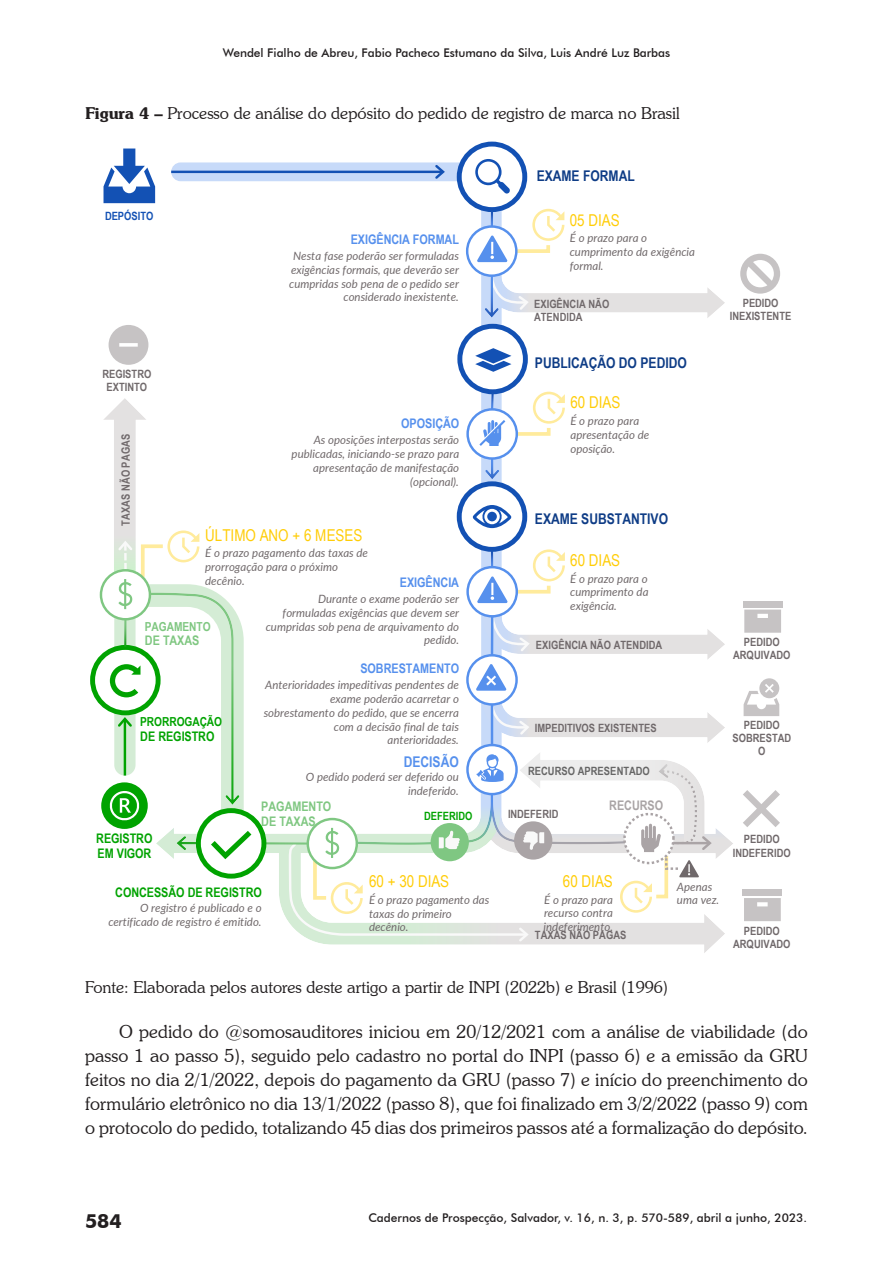
<style>
.page{position:relative;width:893px;height:1263px;background:#fff}
.page>*{position:absolute;margin:0;border:0;box-sizing:border-box;transform-origin:0 0}
.t1{font:700 19.5px "Futura BT";color:#231f20}
.t2{font:300 18px/24px "Souvenir IT Cby BT";letter-spacing:.005em;color:#231f20;text-align:justify}
.t3{font:300 16.5px "Souvenir IT Cby BT";color:#231f20}
.t4{font:16.35px "Arial Narrow";color:#ffcd07}
.t5{font:700 14.7px "Arial Narrow";color:#0e3c86}
.t6{font:700 14.7px "Arial Narrow";letter-spacing:-.005em;color:#5690ed}
.t7{font:700 13.2px "Arial Narrow";letter-spacing:.005em;color:#5690ed}
.t8{font:700 13.2px/15.1px "Arial Narrow";letter-spacing:.005em;color:#00a300}
.t9{font:700 13.2px/15px "Arial Narrow";letter-spacing:-.01em;color:#7fc781}
.t10{font:700 13.2px "Arial Narrow";letter-spacing:-.005em;color:#a9a4a5}
.t11{font:700 12.45px "Arial Narrow";letter-spacing:-.005em;color:#00a300}
.t12{font:700 12.45px "Arial Narrow";letter-spacing:-.005em;color:#7fc781}
.t13{font:500 12px "Futura BT";letter-spacing:-.005em;color:#231f20}
.t14{font:italic 11.4px/13.8px "Lato";letter-spacing:.005em;color:#70696b;text-align:right}
.t15{font:700 11.4px/13.2px "Arial Narrow";color:#70696b;text-align:center}
.t16{font:700 11.4px "Arial Narrow";color:#666}
.t17{font:700 11.4px "Arial Narrow";color:#1351b4}
.t18{font:700 11.4px "Arial Narrow";color:#00a300}
.s1{font-weight:600}
</style>
<div class="page">
<svg style="left:328px;top:944px;width:386px;height:9px"></svg>
<div style="left:171px;top:162px;width:317px;height:19px;background:#c7daf9;border-radius:9px"></div>
<svg style="left:459px;top:144px;width:66px;height:66px"></svg>
<div style="left:457px;top:142px;width:70px;height:70px;border:5px solid #1351b4;border-radius:50%"></div>
<svg style="left:104px;top:149px;width:51px;height:54px"></svg>
<svg style="left:475px;top:159px;width:35px;height:35px"></svg>
<div style="left:457px;top:324px;width:71px;height:70px;border:5px solid #1351b4;border-radius:50%"></div>
<svg style="left:467px;top:227px;width:49px;height:49px"></svg>
<svg style="left:740px;top:254px;width:40px;height:40px"></svg>
<svg style="left:744px;top:678px;width:35px;height:38px"></svg>
<div style="left:743px;top:601px;width:40px;height:6px;background:#c6c3c4"></div>
<svg style="left:744px;top:610px;width:37px;height:23px"></svg>
<div style="left:742px;top:890px;width:40px;height:6px;background:#c6c3c4"></div>
<svg style="left:744px;top:898px;width:37px;height:23px"></svg>
<svg style="left:475px;top:348px;width:36px;height:24px"></svg>
<hr style="left:171px;top:171px;width:272px;height:2px;background:#1351b4">
<svg style="left:433px;top:165px;width:12px;height:14px"></svg>
<svg style="left:743px;top:790px;width:37px;height:37px"></svg>
<svg style="left:93px;top:647px;width:65px;height:66px"></svg>
<div style="left:90px;top:645px;width:71px;height:70px;border:5px solid #00a300;border-radius:50%"></div>
<svg style="left:477px;top:209px;width:248px;height:110px"></svg>
<svg style="left:109px;top:325px;width:39px;height:40px"></svg>
<svg style="left:101px;top:392px;width:632px;height:552px"></svg>
<img style="left:259px;top:753px;width:204px;height:44px">
<p class="t13" style="left:223px;top:48px;width:449px">Wendel Fialho de Abreu, Fabio Pacheco Estumano da Silva, Luis André Luz Barbas</p>
<h3 class="t3" style="left:85px;top:106px;width:596px"><span class="s1">Figura 4 –</span> Processo de análise do depósito do pedido de registro de marca no Brasil</h3>
<p class="t17" style="left:105px;top:211px;width:50px">DEPÓSITO</p>
<p class="t15" style="left:102px;top:369px;width:51px">REGISTRO<br>EXTINTO</p>
<p class="t7" style="left:351px;top:234px;width:110px">EXIGÊNCIA FORMAL</p>
<p class="t14" style="left:289px;top:249px;width:171px">Nesta fase poderão ser formuladas exigências formais, que deverão ser cumpridas sob pena de o pedido ser considerado inexistente.</p>
<p class="t15" style="left:120px;top:525px;width:93px;rotate:-90deg">TAXAS NÃO PAGAS</p>
<p class="t7" style="left:401px;top:419px;width:60px">OPOSIÇÃO</p>
<p class="t14" style="left:292px;top:433px;width:169px">As oposições interpostas serão publicadas, iniciando-se prazo para apresentação de manifestação (opcional).</p>
<h3 class="t4" style="left:205px;top:525px;width:159px">ÚLTIMO ANO + 6 MESES</h3>
<p class="t14" style="left:205px;top:546px;width:164px;text-align:left">É o prazo pagamento das taxas de prorrogação para o próximo decênio.</p>
<p class="t7" style="left:400px;top:577px;width:61px">EXIGÊNCIA</p>
<p class="t14" style="left:266px;top:592px;width:195px">Durante o exame poderão ser formuladas exigências que devem ser cumpridas sob pena de arquivamento do pedido.</p>
<p class="t12" style="left:145px;top:622px;width:67px">PAGAMENTO</p>
<p class="t9" style="left:145px;top:634px;width:56px">DE TAXAS</p>
<p class="t11" style="left:140px;top:717px;width:83px">PRORROGAÇÃO</p>
<p class="t8" style="left:140px;top:730px;width:76px">DE REGISTRO</p>
<p class="t7" style="left:360px;top:664px;width:100px">SOBRESTAMENTO</p>
<p class="t14" style="left:264px;top:678px;width:197px">Anterioridades impeditivas pendentes de exame poderão acarretar o sobrestamento do pedido, que se encerra com a decisão final de tais anterioridades.</p>
<p class="t6" style="left:404px;top:756px;width:56px">DECISÃO</p>
<p class="t14" style="left:306px;top:770px;width:155px">O pedido poderá ser deferido ou indeferido.</p>
<p class="t9" style="left:261px;top:800px;width:72px">PAGAMENTO<br>DE TAXAS</p>
<p class="t18" style="left:424px;top:812px;width:50px">DEFERIDO</p>
<p class="t8" style="left:96px;top:832px;width:58px">REGISTRO<br>EM VIGOR</p>
<p class="t8" style="left:115px;top:885px;width:148px">CONCESSÃO DE REGISTRO</p>
<p class="t14" style="left:108px;top:901px;width:155px">O registro é publicado e o certificado de registro é emitido.</p>
<h3 class="t4" style="left:369px;top:872px;width:82px">60 + 30 DIAS</h3>
<p class="t14" style="left:369px;top:893px;width:122px;text-align:left">É o prazo pagamento das taxas do primeiro decênio.</p>
<p class="t5" style="left:537px;top:170px;width:99px">EXAME FORMAL</p>
<h3 class="t4" style="left:570px;top:210px;width:51px">05 DIAS</h3>
<p class="t14" style="left:570px;top:231px;width:127px;text-align:left">É o prazo para o cumprimento da exigência formal.</p>
<p class="t15" style="left:534px;top:298px;width:77px;text-align:left">EXIGÊNCIA NÃO<br>ATENDIDA</p>
<p class="t5" style="left:535px;top:358px;width:153px">PUBLICAÇÃO DO PEDIDO</p>
<h3 class="t4" style="left:570px;top:393px;width:51px">60 DIAS</h3>
<p class="t14" style="left:570px;top:414px;width:80px;text-align:left">É o prazo para apresentação de oposição.</p>
<p class="t5" style="left:535px;top:514px;width:135px">EXAME SUBSTANTIVO</p>
<h3 class="t4" style="left:570px;top:551px;width:51px">60 DIAS</h3>
<p class="t14" style="left:570px;top:571px;width:80px;text-align:justify">É o prazo para o cumprimento da exigência.</p>
<p class="t15" style="left:536px;top:640px;width:128px">EXIGÊNCIA NÃO ATENDIDA</p>
<p class="t15" style="left:730px;top:297px;width:63px">PEDIDO<br>INEXISTENTE</p>
<p class="t15" style="left:733px;top:636px;width:59px">PEDIDO<br>ARQUIVADO</p>
<p class="t15" style="left:535px;top:723px;width:123px">IMPEDITIVOS EXISTENTES</p>
<p class="t15" style="left:732px;top:719px;width:60px">PEDIDO<br>SOBRESTAD<br>O</p>
<p class="t16" style="left:528px;top:767px;width:123px">RECURSO APRESENTADO</p>
<p class="t15" style="left:508px;top:809px;width:52px">INDEFERID</p>
<p class="t10" style="left:609px;top:800px;width:55px">RECURSO</p>
<h3 class="t4" style="left:563px;top:872px;width:51px">60 DIAS</h3>
<p class="t14" style="left:544px;top:892px;width:71px;text-align:justify">É o prazo para recurso contra indeferimento.</p>
<p class="t15" style="left:535px;top:929px;width:93px">TAXAS NÃO PAGAS</p>
<p class="t14" style="left:677px;top:879px;width:44px;text-align:left">Apenas uma vez.</p>
<p class="t15" style="left:733px;top:834px;width:59px">PEDIDO<br>INDEFERIDO</p>
<p class="t15" style="left:733px;top:925px;width:59px">PEDIDO<br>ARQUIVADO</p>
<h3 class="t3" style="left:85px;top:979px;width:585px">Fonte: Elaborada pelos autores deste artigo a partir de INPI (2022b) e Brasil (1996)</h3>
<p class="t2" style="left:85px;top:1021px;width:724px;text-indent:34px">O pedido do @somosauditores iniciou em 20/12/2021 com a análise de viabilidade (do passo 1 ao passo 5), seguido pelo cadastro no portal do INPI (passo 6) e a emissão da GRU feitos no dia 2/1/2022, depois do pagamento da GRU (passo 7) e início do preenchimento do formulário eletrônico no dia 13/1/2022 (passo 8), que foi finalizado em 3/2/2022 (passo 9) com o protocolo do pedido, totalizando 45 dias dos primeiros passos até a formalização do depósito.</p>
<h1 class="t1" style="left:85px;top:1213px;width:38px">584</h1>
<p class="t13" style="left:368px;top:1213px;width:440px">Cadernos de Prospecção, Salvador, v. 16, n. 3, p. 570-589, abril a junho, 2023.</p>
</div>
